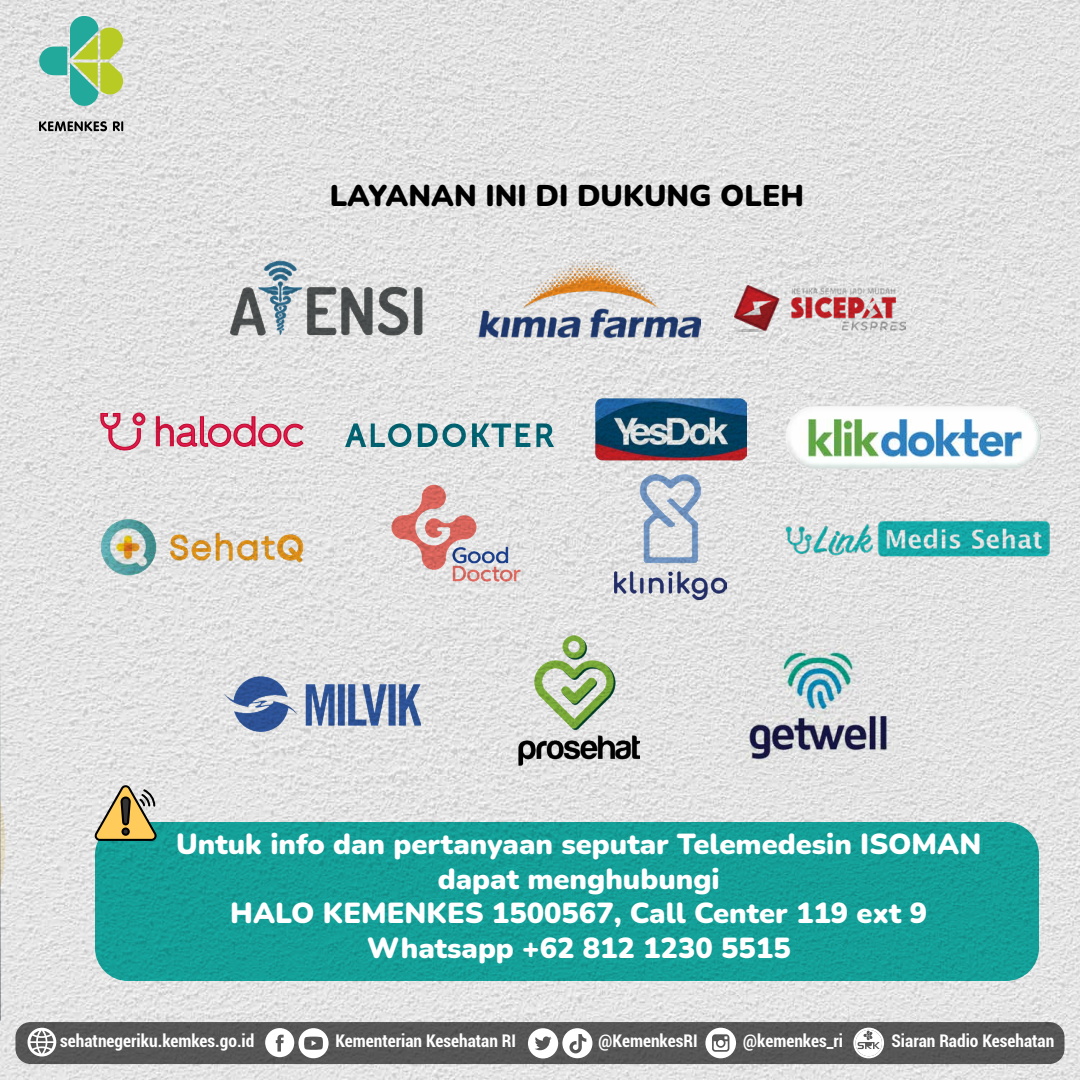
<style>
.page{position:relative;width:1080px;height:1080px;background:#fff}
.page>*{position:absolute;margin:0;border:0;box-sizing:border-box;transform-origin:0 0}
.t1{font:900 30px "Nunito";color:#000}
.t2{font:900 29px/34.8px "Nunito";color:#fff;text-align:center}
.t3{font:700 condensed 17.4px "Roboto";color:#fff}
</style>
<div class="page">
<img style="left:0;top:0;width:1080px;height:1080px">
<div style="left:16px;top:1022px;width:1048px;height:42px;background:#565656;border-radius:15px"></div>
<svg style="left:28px;top:1028px;width:28px;height:29px"></svg>
<svg style="left:265px;top:1028px;width:64px;height:30px"></svg>
<svg style="left:528px;top:1028px;width:64px;height:30px"></svg>
<svg style="left:705px;top:1028px;width:31px;height:30px"></svg>
<svg style="left:853px;top:1028px;width:31px;height:30px"></svg>
<svg style="left:39px;top:16px;width:85px;height:90px;background:#a0cba1"></svg>
<svg style="left:113px;top:121px;width:10px;height:10px"></svg>
<svg style="left:39px;top:121px;width:68px;height:10px"></svg>
<div style="left:95px;top:822px;width:944px;height:159px;background:#149f98;border-radius:33px"></div>
<svg style="left:94px;top:784px;width:63px;height:57px;background:#bcab7f"></svg>
<svg style="left:0;top:631px;width:5px;height:426px;background:#dbdad7"></svg>
<img style="left:228px;top:258px;width:208px;height:78px">
<img style="left:595px;top:354px;width:151px;height:151px">
<svg style="left:155px;top:416px;width:149px;height:31px;background:#db9aa9"></svg>
<svg style="left:100px;top:413px;width:46px;height:38px;background:#dca6b2"></svg>
<svg style="left:345px;top:424px;width:66px;height:23px;background:#89afb4"></svg>
<svg style="left:418px;top:424px;width:48px;height:23px"></svg>
<svg style="left:472px;top:424px;width:58px;height:23px"></svg>
<svg style="left:536px;top:424px;width:18px;height:23px"></svg>
<img style="left:783px;top:518px;width:271px;height:41px">
<img style="left:763px;top:358px;width:300px;height:158px">
<img style="left:97px;top:512px;width:211px;height:70px">
<img style="left:377px;top:454px;width:158px;height:158px">
<img style="left:615px;top:474px;width:111px;height:126px">
<img style="left:224px;top:643px;width:197px;height:123px">
<img style="left:519px;top:635px;width:120px;height:131px">
<img style="left:733px;top:624px;width:170px;height:159px">
<img style="left:478px;top:258px;width:222px;height:80px">
<img style="left:734px;top:285px;width:172px;height:46px">
<p class="t1" style="left:330px;top:174px;width:476px">LAYANAN INI DI DUKUNG OLEH</p>
<p class="t2" style="left:176px;top:825px;width:807px">Untuk info dan pertanyaan seputar Telemedesin ISOMAN dapat menghubungi<br>HALO KEMENKES 1500567, Call Center 119 ext 9<br>Whatsapp +62 812 1230 5515</p>
<p class="t3" style="left:60px;top:1029px;width:196px">sehatnegeriku.kemkes.go.id</p>
<p class="t3" style="left:335px;top:1029px;width:182px">Kementerian Kesehatan RI</p>
<p class="t3" style="left:599px;top:1029px;width:101px">@KemenkesRI</p>
<p class="t3" style="left:743px;top:1029px;width:101px">@kemenkes_ri</p>
<p class="t3" style="left:892px;top:1029px;width:164px">Siaran Radio Kesehatan</p>
</div>
